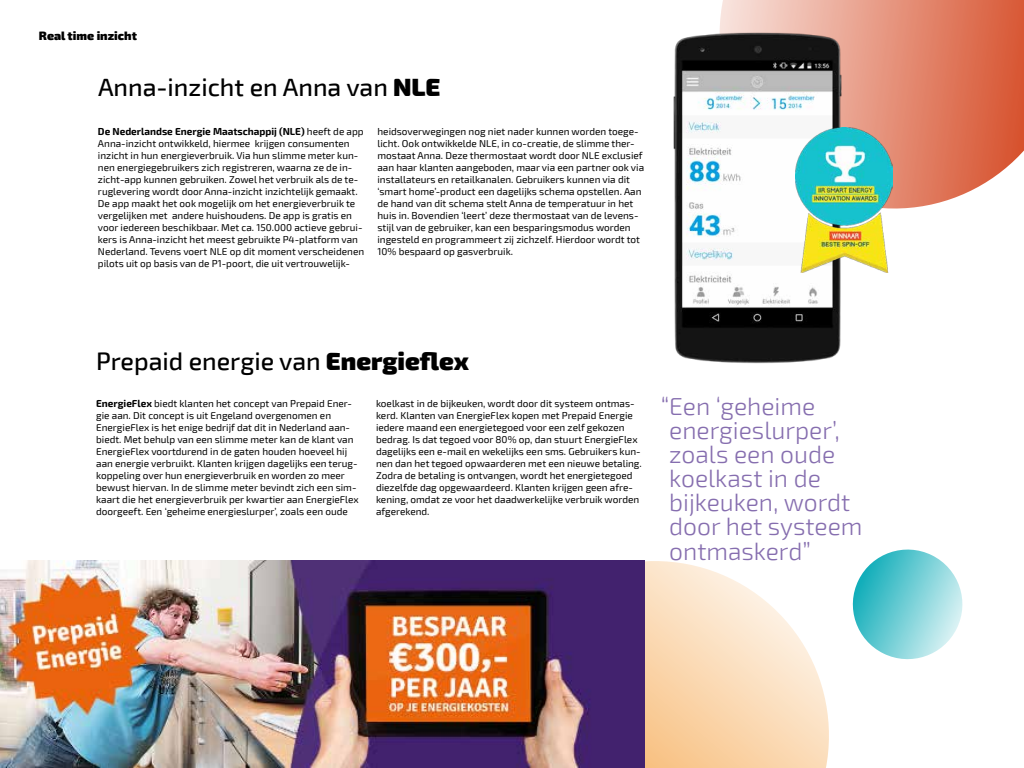
<style>
.page{position:relative;width:1024px;height:768px;background:#fff}
.page>*{position:absolute;margin:0;border:0;box-sizing:border-box;transform-origin:0 0}
.t1{font:500 25px "Exo 2";color:#000}
.t2{font:300 24.6px/24px "Exo 2";color:#866eaf}
.t3{font:900 12px "Exo 2";color:#000}
.t4{font:10px/12px "Exo 2";color:#000}
.s1{font-weight:900}
.s2{font-weight:700}
</style>
<div class="page">
<svg style="left:645px;top:561px;width:184px;height:207px"></svg>
<svg style="left:720px;top:0;width:304px;height:209px"></svg>
<img style="left:0;top:560px;width:645px;height:208px">
<img style="left:673px;top:19px;width:201px;height:345px">
<img style="left:795px;top:127px;width:98px;height:145px">
<svg style="left:852px;top:549px;width:111px;height:111px"></svg>
<p class="t3" style="left:39px;top:28px;width:99px">Real time inzicht</p>
<h1 class="t1" style="left:98px;top:73px;width:344px">Anna-inzicht en Anna van <span class="s1">NLE</span></h1>
<p class="t4" style="left:98px;top:126px;width:268px"><span class="s2">De Nederlandse Energie Maatschappij (NLE)</span> heeft de app Anna-inzicht ontwikkeld, hiermee krijgen consumenten inzicht in hun energieverbruik. Via hun slimme meter kun&shy;nen energiegebruikers zich registreren, waarna ze de in&shy;zicht-app kunnen gebruiken. Zowel het verbruik als de te&shy;ruglevering wordt door Anna-inzicht inzichtelijk gemaakt.<br>De app maakt het ook mogelijk om het energieverbruik te vergelijken met andere huishoudens. De app is gratis en voor iedereen beschikbaar. Met ca. 150.000 actieve gebrui&shy;kers is Anna-inzicht het meest gebruikte P4-platform van Nederland. Tevens voert NLE op dit moment verscheidenen pilots uit op basis van de P1-poort, die uit vertrouwelijk-</p>
<p class="t4" style="left:377px;top:126px;width:268px">heidsoverwegingen nog niet nader kunnen worden toege&shy;licht. Ook ontwikkelde NLE, in co-creatie, de slimme ther&shy;mostaat Anna. Deze thermostaat wordt door NLE exclusief aan haar klanten aangeboden, maar via een partner ook via installateurs en retailkanalen. Gebruikers kunnen via dit ‘smart home’-product een dagelijks schema opstellen. Aan de hand van dit schema stelt Anna de temperatuur in het huis in. Bovendien ‘leert’ deze thermostaat van de levens&shy;stijl van de gebruiker, kan een besparingsmodus worden ingesteld en programmeert zij zichzelf. Hierdoor wordt tot 10% bespaard op gasverbruik.</p>
<h1 class="t1" style="left:96px;top:347px;width:375px">Prepaid energie van <span class="s1">Energieflex</span></h1>
<p class="t4" style="left:96px;top:398px;width:264px"><span class="s2">EnergieFlex</span> biedt klanten het concept van Prepaid Ener&shy;gie aan. Dit concept is uit Engeland overgenomen en EnergieFlex is het enige bedrijf dat dit in Nederland aan&shy;biedt. Met behulp van een slimme meter kan de klant van EnergieFlex voortdurend in de gaten houden hoeveel hij aan energie verbruikt. Klanten krijgen dagelijks een terug&shy;koppeling over hun energieverbruik en worden zo meer bewust hiervan. In de slimme meter bevindt zich een sim&shy;kaart die het energieverbruik per kwartier aan EnergieFlex doorgeeft. Een ‘geheime energieslurper’, zoals een oude</p>
<p class="t4" style="left:376px;top:398px;width:267px">koelkast in de bijkeuken, wordt door dit systeem ontmas&shy;kerd. Klanten van EnergieFlex kopen met Prepaid Energie iedere maand een energietegoed voor een zelf gekozen bedrag. Is dat tegoed voor 80% op, dan stuurt EnergieFlex dagelijks een e-mail en wekelijks een sms. Gebruikers kun&shy;nen dan het tegoed opwaarderen met een nieuwe betaling.<br>Zodra de betaling is ontvangen, wordt het energietegoed diezelfde dag opgewaardeerd. Klanten krijgen geen afre&shy;kening, omdat ze voor het daadwerkelijke verbruik worden afgerekend.</p>
<h2 class="t2" style="left:669px;top:395px;width:195px;text-indent:-9px">“Een ‘geheime energieslurper’, zoals een oude koelkast in de bijkeuken, wordt door het systeem ontmaskerd”</h2>
</div>
